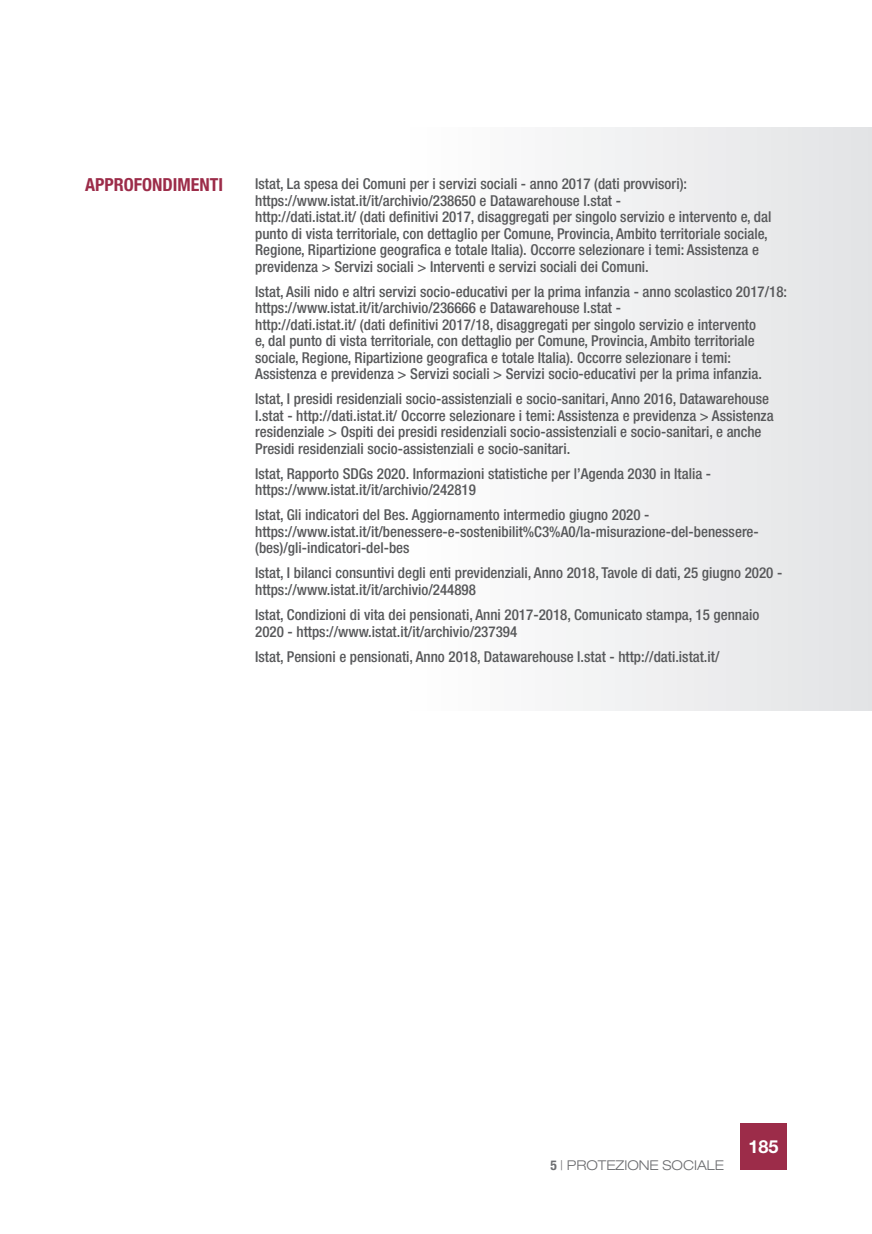
<style>
.page{position:relative;width:872px;height:1234px;background:#fff}
.page>*{position:absolute;margin:0;border:0;box-sizing:border-box;transform-origin:0 0}
.t1{font:700 condensed 18px "Helvetica Neue LT Std";color:#9c2c49}
.t2{font:700 18px "Helvetica Neue LT Std";color:#fff}
.t3{font:500 condensed 15px/16.5px "Helvetica Neue LT Std";color:#57585a}
.t4{font:300 expanded 13.5px "Helvetica Neue LT Std";color:#6c6d70}
.s1{font-weight:700;font-stretch:condensed}
</style>
<div class="page">
<div style="left:740px;top:1123px;width:47px;height:46px;background:#9c2c49"></div>
<div style="left:0;top:128px;width:872px;height:582px;background:linear-gradient(to right,#fff,#e8e9eb)"></div>
<p class="t1" style="left:85px;top:174px;width:139px">APPROFONDIMENTI</p>
<p class="t3" style="left:255px;top:175px;width:517px">Istat, La spesa dei Comuni per i servizi sociali - anno 2017 (dati provvisori): https://www.istat.it/it/archivio/238650 e Datawarehouse I.stat -<br>http://dati.istat.it/ (dati definitivi 2017, disaggregati per singolo servizio e intervento e, dal punto di vista territoriale, con dettaglio per Comune, Provincia, Ambito territoriale sociale, Regione, Ripartizione geografica e totale Italia). Occorre selezionare i temi: Assistenza e previdenza &gt; Servizi sociali &gt; Interventi e servizi sociali dei Comuni.</p>
<p class="t3" style="left:255px;top:283px;width:533px">Istat, Asili nido e altri servizi socio-educativi per la prima infanzia - anno scolastico 2017/18: https://www.istat.it/it/archivio/236666 e Datawarehouse I.stat -<br>http://dati.istat.it/ (dati definitivi 2017/18, disaggregati per singolo servizio e intervento<br>e, dal punto di vista territoriale, con dettaglio per Comune, Provincia, Ambito territoriale sociale, Regione, Ripartizione geografica e totale Italia). Occorre selezionare i temi:<br>Assistenza e previdenza &gt; Servizi sociali &gt; Servizi socio-educativi per la prima infanzia.</p>
<p class="t3" style="left:255px;top:390px;width:520px">Istat, I presidi residenziali socio-assistenziali e socio-sanitari, Anno 2016, Datawarehouse I.stat - http://dati.istat.it/ Occorre selezionare i temi: Assistenza e previdenza &gt; Assistenza residenziale &gt; Ospiti dei presidi residenziali socio-assistenziali e socio-sanitari, e anche Presidi residenziali socio-assistenziali e socio-sanitari.</p>
<p class="t3" style="left:255px;top:465px;width:457px">Istat, Rapporto SDGs 2020. Informazioni statistiche per l’Agenda 2030 in Italia - https://www.istat.it/it/archivio/242819</p>
<p class="t3" style="left:255px;top:506px;width:505px">Istat, Gli indicatori del Bes. Aggiornamento intermedio giugno 2020 - https://www.istat.it/it/benessere-e-sostenibilit%C3%A0/la-misurazione-del-benessere-(bes)/gli-indicatori-del-bes</p>
<p class="t3" style="left:255px;top:564px;width:528px">Istat, I bilanci consuntivi degli enti previdenziali, Anno 2018, Tavole di dati, 25 giugno 2020 - https://www.istat.it/it/archivio/244898</p>
<p class="t3" style="left:255px;top:606px;width:505px">Istat, Condizioni di vita dei pensionati, Anni 2017-2018, Comunicato stampa, 15 gennaio<br>2020 - https://www.istat.it/it/archivio/237394</p>
<p class="t3" style="left:255px;top:647px;width:466px">Istat, Pensioni e pensionati, Anno 2018, Datawarehouse I.stat - http://dati.istat.it/</p>
<p class="t4" style="left:550px;top:1156px;width:175px"><span class="s1">5</span> | PROTEZIONE SOCIALE</p>
<p class="t2" style="left:748px;top:1135px;width:32px">185</p>
</div>
